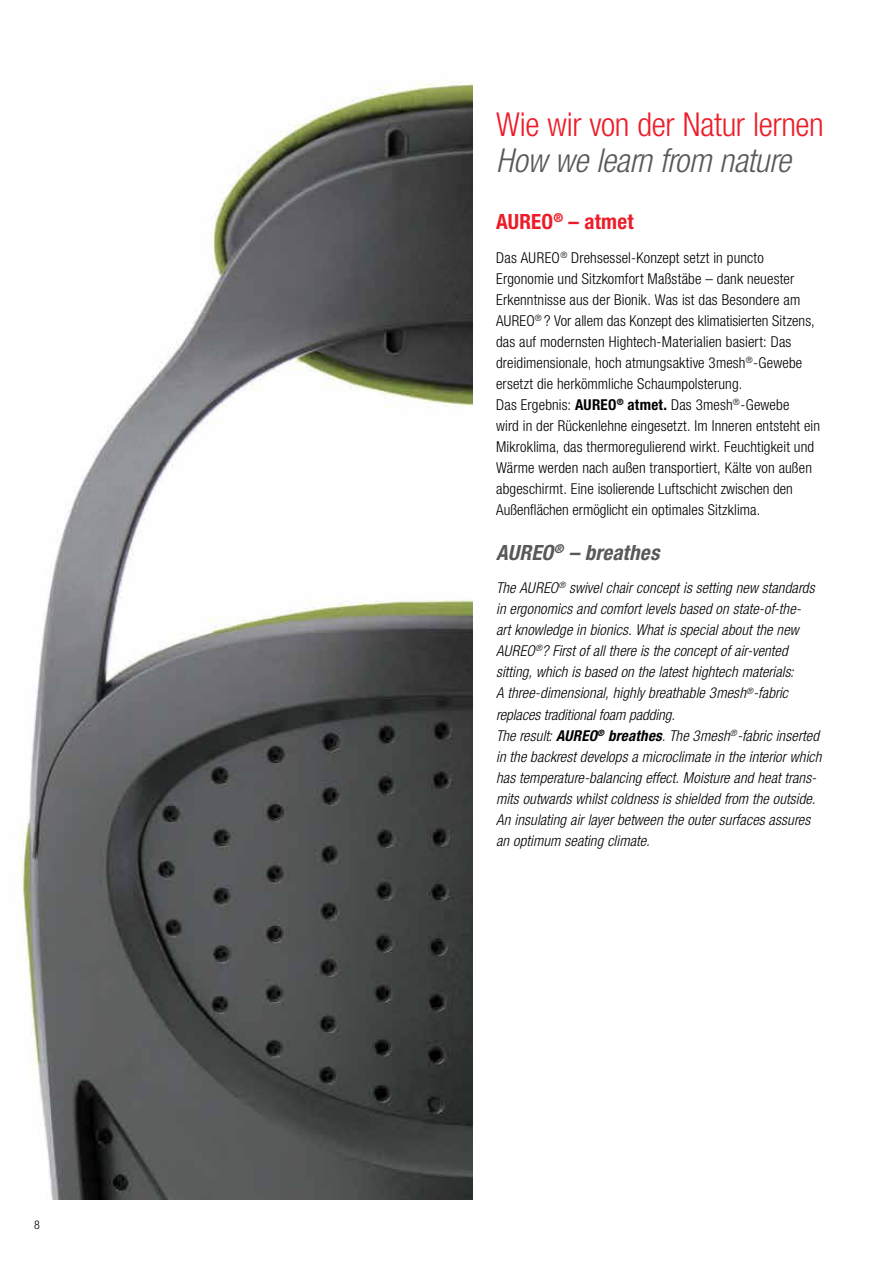
<style>
.page{position:relative;width:893px;height:1263px;background:#fff}
.page>*{position:absolute;margin:0;border:0;box-sizing:border-box;transform-origin:0 0}
.t1{font:300 condensed 33px "Helvetica Neue LT";letter-spacing:-.01em;color:#ed1c29}
.t2{font:italic 300 condensed 33px "Helvetica Neue LT";letter-spacing:-.01em;color:#58595b}
.t3{font:italic 700 condensed 21px "Helvetica Neue LT";letter-spacing:.01em;color:#58595b}
.t4{font:700 condensed 21px "Helvetica Neue LT";letter-spacing:.01em;color:#ed1c29}
.t5{font:300 condensed 15px/21px "Helvetica Neue LT";letter-spacing:.01em;color:#000}
.t6{font:italic 300 condensed 15px/21px "Helvetica Neue LT";letter-spacing:.01em;color:#000}
.t7{font:300 condensed 12px "Helvetica Neue LT";color:#000}
.s1{font-weight:700}
</style>
<div class="page">
<img style="left:22px;top:80px;width:450px;height:1119px">
<p class="t7" style="left:34px;top:1218px;width:7px">8</p>
<h1 class="t1" style="left:496px;top:106px;width:329px">Wie wir von der Natur lernen</h1>
<h1 class="t2" style="left:496px;top:142px;width:296px">How we learn from nature</h1>
<h2 class="t4" style="left:496px;top:209px;width:139px">AUREO<sup>®</sup> – atmet</h2>
<p class="t5" style="left:496px;top:247px;width:325px">Das AUREO<sup>®</sup> Drehsessel-Konzept setzt in puncto Ergonomie und Sitzkomfort Maßstäbe – dank neuester Erkenntnisse aus der Bionik. Was ist das Besondere am AUREO<sup>®</sup> ? Vor allem das Konzept des klimatisierten Sitzens, das auf modernsten Hightech-Materialien basiert: Das dreidimensionale, hoch atmungsaktive 3mesh<sup>®</sup>-Gewebe ersetzt die herkömmliche Schaumpolsterung.<br>Das Ergebnis: <span class="s1">AUREO</span><sup>®</sup> <span class="s1">atmet.</span> Das 3mesh<sup>®</sup>-Gewebe<br>wird in der Rückenlehne eingesetzt. Im Inneren entsteht ein Mikroklima, das thermoregulierend wirkt. Feuchtigkeit und Wärme werden nach außen transportiert, Kälte von außen abgeschirmt. Eine isolierende Luftschicht zwischen den Außenflächen ermöglicht ein optimales Sitzklima.</p>
<h2 class="t3" style="left:496px;top:539px;width:165px">AUREO<sup>®</sup> – breathes</h2>
<p class="t6" style="left:496px;top:578px;width:327px">The AUREO<sup>®</sup> swivel chair concept is setting new standards in ergonomics and comfort levels based on state-of-the-<br>art knowledge in bionics. What is special about the new AUREO<sup>®</sup>? First of all there is the concept of air-vented sitting, which is based on the latest hightech materials:<br>A three-dimensional, highly breathable 3mesh<sup>®</sup>-fabric replaces traditional foam padding.<br>The result: <span class="s1">AUREO</span><sup>®</sup> <span class="s1">breathes</span>. The 3mesh<sup>®</sup>-fabric inserted in the backrest develops a microclimate in the interior which has temperature-balancing effect. Moisture and heat trans&shy;mits outwards whilst coldness is shielded from the outside.<br>An insulating air layer between the outer surfaces assures an optimum seating climate.</p>
</div>
